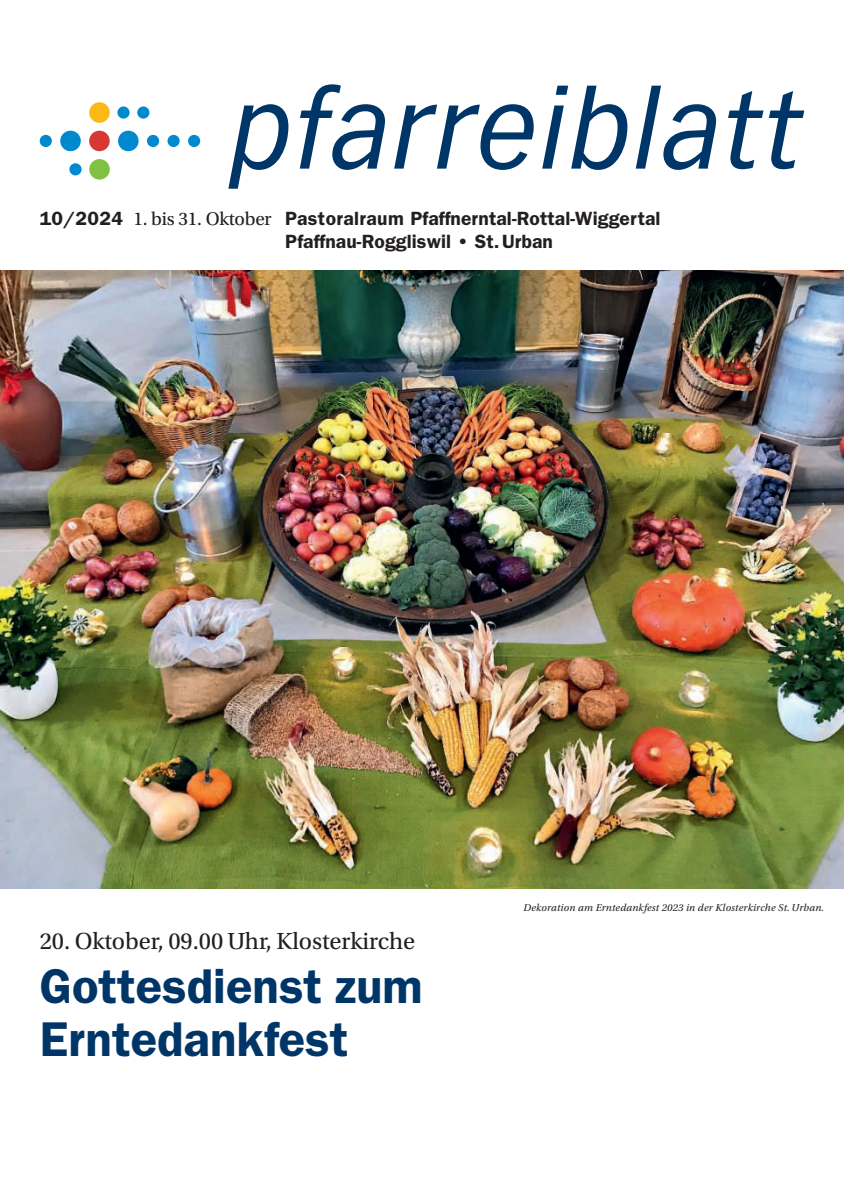
<style>
.page{position:relative;width:844px;height:1191px;background:#fff}
.page>*{position:absolute;margin:0;border:0;box-sizing:border-box;transform-origin:0 0}
.t1{font:600 49px/52.5px "ITC Franklin Gothic Std";color:#003667}
.t2{font:24.5px "Utopia Std";color:#231f20}
.t3{font:600 19.25px/22.8px "ITC Franklin Gothic Std";letter-spacing:.005em;color:#231f20}
.t4{font:italic 10.5px "Utopia Std";letter-spacing:.02em;color:#231f20}
.s1{font-family:"Utopia Std";font-weight:400}
</style>
<div class="page">
<svg style="left:228px;top:104px;width:60px;height:85px"></svg>
<svg style="left:299px;top:84px;width:86px;height:86px"></svg>
<svg style="left:394px;top:104px;width:139px;height:66px"></svg>
<svg style="left:542px;top:86px;width:85px;height:84px"></svg>
<svg style="left:635px;top:86px;width:80px;height:84px"></svg>
<svg style="left:728px;top:91px;width:76px;height:78px"></svg>
<div style="left:188px;top:135px;width:12px;height:12px;background:#0089cf;border-radius:50%"></div>
<div style="left:167px;top:135px;width:13px;height:12px;background:#0089cf;border-radius:50%"></div>
<div style="left:137px;top:106px;width:12px;height:13px;background:#0089cf;border-radius:50%"></div>
<div style="left:147px;top:135px;width:12px;height:12px;background:#0089cf;border-radius:50%"></div>
<div style="left:117px;top:106px;width:12px;height:13px;background:#0089cf;border-radius:50%"></div>
<div style="left:118px;top:131px;width:20px;height:20px;background:#0089cf;border-radius:50%"></div>
<div style="left:89px;top:102px;width:21px;height:21px;background:#fcb814;border-radius:50%"></div>
<div style="left:89px;top:131px;width:21px;height:20px;background:#d93735;border-radius:50%"></div>
<div style="left:89px;top:159px;width:21px;height:21px;background:#7fc241;border-radius:50%"></div>
<div style="left:60px;top:131px;width:21px;height:20px;background:#0089cf;border-radius:50%"></div>
<div style="left:69px;top:163px;width:13px;height:12px;background:#0089cf;border-radius:50%"></div>
<div style="left:40px;top:135px;width:12px;height:12px;background:#0089cf;border-radius:50%"></div>
<img style="left:0;top:270px;width:843px;height:618px">
<p class="t3" style="left:285px;top:207px;width:376px;text-indent:-245px">10/2024 <span class="s1">1. bis 31. Oktober</span> Pastoralraum Pfaffnerntal-Rottal-Wiggertal<br>Pfaffnau-Roggliswil • St.Urban</p>
<p class="t2" style="left:40px;top:928px;width:377px">20. Oktober, 09.00 Uhr, Klosterkirche</p>
<h1 class="t1" style="left:40px;top:960px;width:384px">Gottesdienst zum<br>Erntedankfest</h1>
<p class="t4" style="left:523px;top:901px;width:302px">Dekoration am Erntedankfest 2023 in der Klosterkirche St. Urban.</p>
</div>
